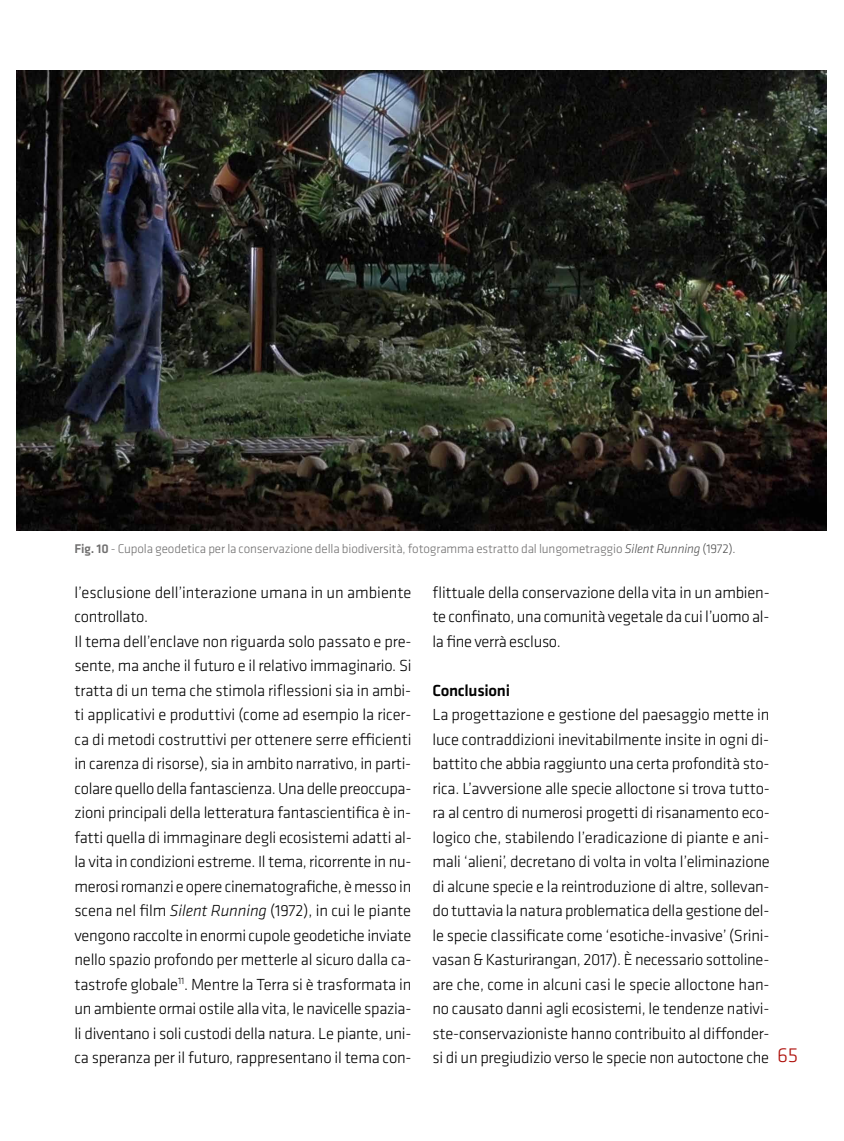
<style>
.page{position:relative;width:844px;height:1141px;background:#fff}
.page>*{position:absolute;margin:0;border:0;box-sizing:border-box;transform-origin:0 0}
.t1{font:300 21px "Klavika";color:#ae0f0a}
.t2{font:300 16.62px/24.5px "Klavika";letter-spacing:-.015em;color:#000;text-align:justify}
.t3{font:500 16.62px "Klavika";letter-spacing:-.02em;color:#000}
.t4{font:300 13.12px "Klavika";letter-spacing:-.01em;color:#706f6f}
.s1{font-weight:500}
.s2{font-style:italic;color:#4d4d4d}
.s3{color:#4d4d4d}
.s4{font-style:italic}
</style>
<div class="page">
<img style="left:16px;top:70px;width:810px;height:460px">
<p class="t4" style="left:74px;top:542px;width:662px"><span class="s1">Fig. 10</span> - Cupola geodetica per la conservazione della biodiversità, fotogramma estratto dal lungometraggio <span class="s2">Silent Running</span> <span class="s3">(1972).</span></p>
<p class="t2" style="left:74px;top:580px;width:338px;text-align:left">l’esclusione dell’interazione umana in un ambiente controllato.<br>Il tema dell’enclave non riguarda solo passato e pre&shy;sente, ma anche il futuro e il relativo immaginario. Si tratta di un tema che stimola riflessioni sia in ambi&shy;ti applicativi e produttivi (come ad esempio la ricer&shy;ca di metodi costruttivi per ottenere serre efficienti in carenza di risorse), sia in ambito narrativo, in parti&shy;colare quello della fantascienza. Una delle preoccupa&shy;zioni principali della letteratura fantascientifica è in&shy;fatti quella di immaginare degli ecosistemi adatti al&shy;la vita in condizioni estreme. Il tema, ricorrente in nu&shy;merosi romanzi e opere cinematografiche, è messo in scena nel film <span class="s4">Silent Running</span> (1972), in cui le piante vengono raccolte in enormi cupole geodetiche inviate nello spazio profondo per metterle al sicuro dalla ca&shy;tastrofe globale<sup>11</sup>. Mentre la Terra si è trasformata in un ambiente ormai ostile alla vita, le navicelle spazia&shy;li diventano i soli custodi della natura. Le piante, uni&shy;ca speranza per il futuro, rappresentano il tema con-</p>
<p class="t2" style="left:432px;top:580px;width:338px">flittuale della conservazione della vita in un ambien&shy;te confinato, una comunità vegetale da cui l’uomo al&shy;la fine verrà escluso.</p>
<p class="t3" style="left:432px;top:681px;width:79px">Conclusioni</p>
<p class="t2" style="left:432px;top:703px;width:339px">La progettazione e gestione del paesaggio mette in luce contraddizioni inevitabilmente insite in ogni di&shy;battito che abbia raggiunto una certa profondità sto&shy;rica. L’avversione alle specie alloctone si trova tutto&shy;ra al centro di numerosi progetti di risanamento eco&shy;logico che, stabilendo l’eradicazione di piante e ani&shy;mali ‘alieni’, decretano di volta in volta l’eliminazione di alcune specie e la reintroduzione di altre, sollevan&shy;do tuttavia la natura problematica della gestione del&shy;le specie classificate come ‘esotiche-invasive’ (Srini&shy;vasan &amp; Kasturirangan, 2017). È necessario sottoline&shy;are che, come in alcuni casi le specie alloctone han&shy;no causato danni agli ecosistemi, le tendenze nativi&shy;ste-conservazioniste hanno contribuito al diffonder&shy;si di un pregiudizio verso le specie non autoctone che</p>
<p class="t1" style="left:777px;top:1044px;width:23px">65</p>
</div>
